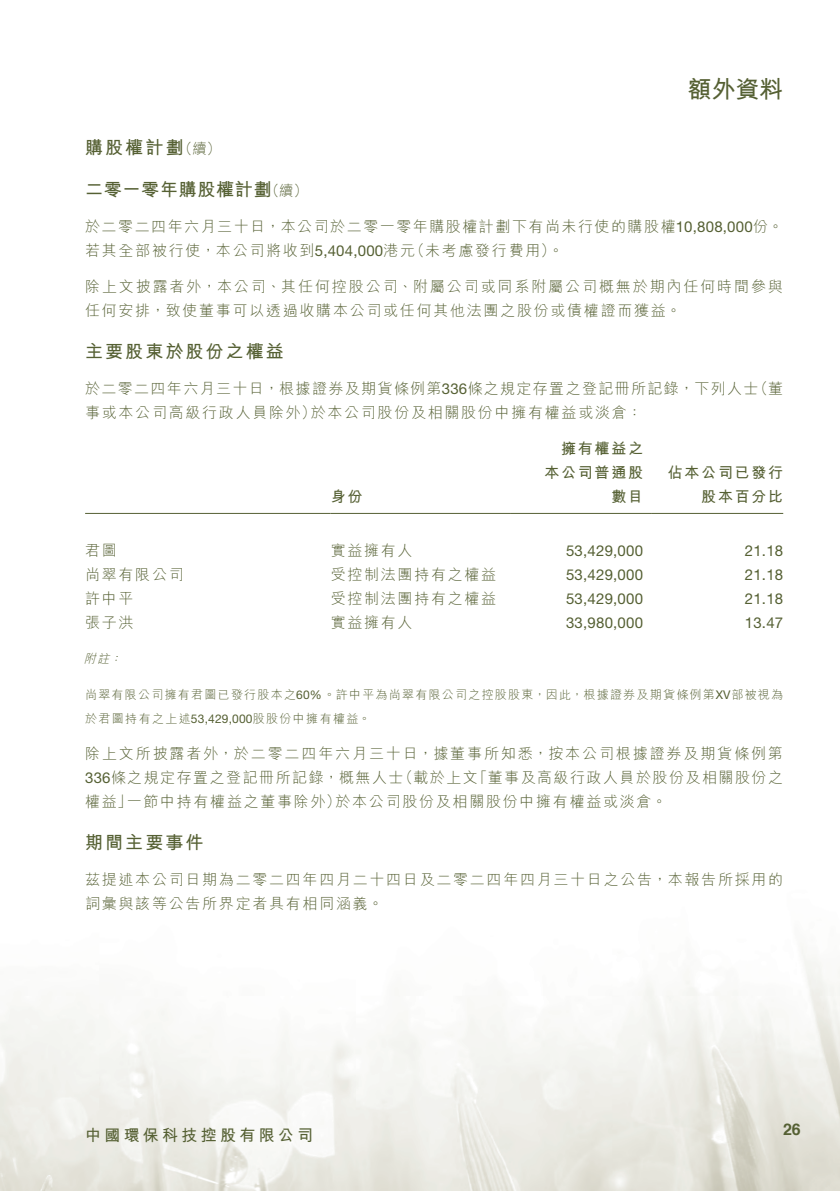
<style>
.page{position:relative;width:840px;height:1191px;background:#fff}
.page>*{position:absolute;margin:0;border:0;box-sizing:border-box;transform-origin:0 0}
.t1{font:700 24px "M Hei HK";color:#556033}
._03_H1{font:700 18px "M Hei HK";letter-spacing:.115em;color:#556033}
._04___H2{font:700 18px "M Hei HK";letter-spacing:.04em;color:#556033}
.t2{font:700 16px "M Hei HK";letter-spacing:.205em;color:#556033}
.t3{font:700 16px "Helvetica";color:#556033}
._01_Body_Text{font:300 15px/24px "M Hei HK";letter-spacing:.115em;color:#556033}
._01_Body_Text-2{font:300 15px/24px "M Hei HK";letter-spacing:.09em;color:#556033}
._01_Body_Text-3{font:15px "Helvetica Neue LT Std";letter-spacing:.015em;color:#556033}
._01_Body_Text-4{font:700 15px "M Hei HK";letter-spacing:.115em;color:#556033}
._15_Table_Stub{font:300 15px "M Hei HK";letter-spacing:.115em;color:#556033}
._03_H1-2{font:300 14.4px "M Hei HK";color:#556033}
._04___H2-2{font:300 14.4px "M Hei HK";color:#556033}
._02_Note_Text{font:300 12px/24px "M Hei HK";letter-spacing:.105em;color:#556033}
._02_Note_Text-2{font:italic 300 12px "M Hei HK";color:#556033}
.s1{font-family:"Helvetica Neue LT Std";font-weight:400}
</style>
<div class="page">
<img style="left:0;top:512px;width:839px;height:679px">
<hr style="left:85px;top:513px;width:245px;height:1px;background:#556033">
<hr style="left:330px;top:513px;width:180px;height:1px;background:#556033">
<hr style="left:510px;top:513px;width:140px;height:1px;background:#556033">
<hr style="left:650px;top:513px;width:132px;height:1px;background:#556033">
<p class="_03_H1" style="left:85px;top:134px;width:100px">購股權計劃</p>
<p class="_03_H1-2" style="left:178px;top:141px;width:44px">（續(</p>
<h1 class="t1" style="left:687px;top:72px;width:97px">額外資料</h1>
<p class="_04___H2" style="left:85px;top:176px;width:188px">二零一零年購股權計劃</p>
<p class="_01_Body_Text" style="left:409px;top:214px;width:375px;text-indent:-324px">於二零二四年六月三十日，本公司於二零一零年購股權計劃下有尚未行使的購股權<span class="s1">10,808,000</span>份。（未考慮發行費用。(</p>
<p class="_04___H2-2" style="left:265px;top:183px;width:44px">（續(</p>
<p class="_01_Body_Text" style="left:85px;top:238px;width:331px">若其全部被行使，本公司將收到<span class="s1">5,404,000</span>港元</p>
<p class="_01_Body_Text" style="left:85px;top:274px;width:699px">除上文披露者外，本公司、其任何控股公司、附屬公司或同系附屬公司概無於期內任何時間參與任何安排，致使董事可以透過收購本公司或任何其他法團之股份或債權證而獲益。</p>
<p class="_03_H1" style="left:85px;top:338px;width:200px">主要股東於股份之權益</p>
<p class="_01_Body_Text" style="left:752px;top:376px;width:32px">（董</p>
<p class="_01_Body_Text-2" style="left:310px;top:376px;width:449px;text-indent:-225px">於二零二四年六月三十日，根據證券及期貨條例第<span class="s1">336</span>條之規定存置之登記冊所記錄，下列人士於本公司股份及相關股份中擁有權益或淡倉：</p>
<p class="_01_Body_Text" style="left:85px;top:400px;width:232px">事或本公司高級行政人員除外）</p>
<p class="_01_Body_Text-4" style="left:330px;top:485px;width:33px">身份</p>
<p class="_01_Body_Text-4" style="left:561px;top:437px;width:83px">擁有權益之</p>
<p class="_01_Body_Text-4" style="left:544px;top:461px;width:100px">本公司普通股</p>
<p class="_01_Body_Text-4" style="left:611px;top:485px;width:33px">數目</p>
<p class="_01_Body_Text-4" style="left:667px;top:461px;width:117px">佔本公司已發行</p>
<p class="_01_Body_Text-4" style="left:701px;top:485px;width:83px">股本百分比</p>
<p class="_15_Table_Stub" style="left:85px;top:543px;width:33px">君圖</p>
<p class="_01_Body_Text" style="left:330px;top:538px;width:83px">實益擁有人</p>
<p class="_01_Body_Text-3" style="left:565px;top:542px;width:78px">53,429,000</p>
<p class="_01_Body_Text-3" style="left:744px;top:542px;width:40px">21.18</p>
<p class="_15_Table_Stub" style="left:85px;top:567px;width:100px">尚翠有限公司</p>
<p class="_01_Body_Text" style="left:330px;top:562px;width:167px">受控制法團持有之權益</p>
<p class="_01_Body_Text-3" style="left:565px;top:566px;width:78px">53,429,000</p>
<p class="_01_Body_Text-3" style="left:744px;top:566px;width:40px">21.18</p>
<p class="_15_Table_Stub" style="left:85px;top:591px;width:50px">許中平</p>
<p class="_01_Body_Text" style="left:330px;top:586px;width:167px">受控制法團持有之權益</p>
<p class="_01_Body_Text-3" style="left:565px;top:590px;width:78px">53,429,000</p>
<p class="_01_Body_Text-3" style="left:744px;top:590px;width:40px">21.18</p>
<p class="_01_Body_Text" style="left:330px;top:610px;width:83px">實益擁有人</p>
<p class="_15_Table_Stub" style="left:85px;top:615px;width:50px">張子洪</p>
<p class="_02_Note_Text-2" style="left:109px;top:652px;width:17px">：</p>
<p class="_01_Body_Text-3" style="left:565px;top:614px;width:78px">33,980,000</p>
<p class="_01_Body_Text-3" style="left:744px;top:614px;width:40px">13.47</p>
<p class="_02_Note_Text-2" style="left:84px;top:652px;width:30px">附註</p>
<p class="_02_Note_Text" style="left:85px;top:682px;width:699px">尚翠有限公司擁有君圖已發行股本之<span class="s1">60%</span>。許中平為尚翠有限公司之控股股東，因此，根據證券及期貨條例第<span class="s1">XV</span>部被視為於君圖持有之上述<span class="s1">53,429,000</span>股股份中擁有權益。</p>
<p class="_01_Body_Text" style="left:85px;top:741px;width:699px;text-align:right">除上文所披露者外，於二零二四年六月三十日，據董事所知悉，按本公司根據證券及期貨條例第「董事及高級行政人員於股份及相關股份之</p>
<p class="_01_Body_Text" style="left:398px;top:765px;width:81px">（載於上文</p>
<p class="_01_Body_Text" style="left:335px;top:765px;width:332px;text-indent:-250px"><span class="s1">336</span>條之規定存置之登記冊所記錄，概無人士<br>於本公司股份及相關股份中擁有權益或淡倉。</p>
<p class="_01_Body_Text" style="left:127px;top:789px;width:216px">一節中持有權益之董事除外）</p>
<p class="_01_Body_Text" style="left:85px;top:789px;width:48px">權益」</p>
<p class="_03_H1" style="left:85px;top:829px;width:120px">期間主要事件</p>
<p class="_01_Body_Text" style="left:85px;top:867px;width:699px">茲提述本公司日期為二零二四年四月二十四日及二零二四年四月三十日之公告，本報告所採用的詞彙與該等公告所界定者具有相同涵義。</p>
<p class="t2" style="left:85px;top:1123px;width:229px">中國環保科技控股有限公司</p>
<p class="t3" style="left:782px;top:1116px;width:19px">26</p>
</div>
